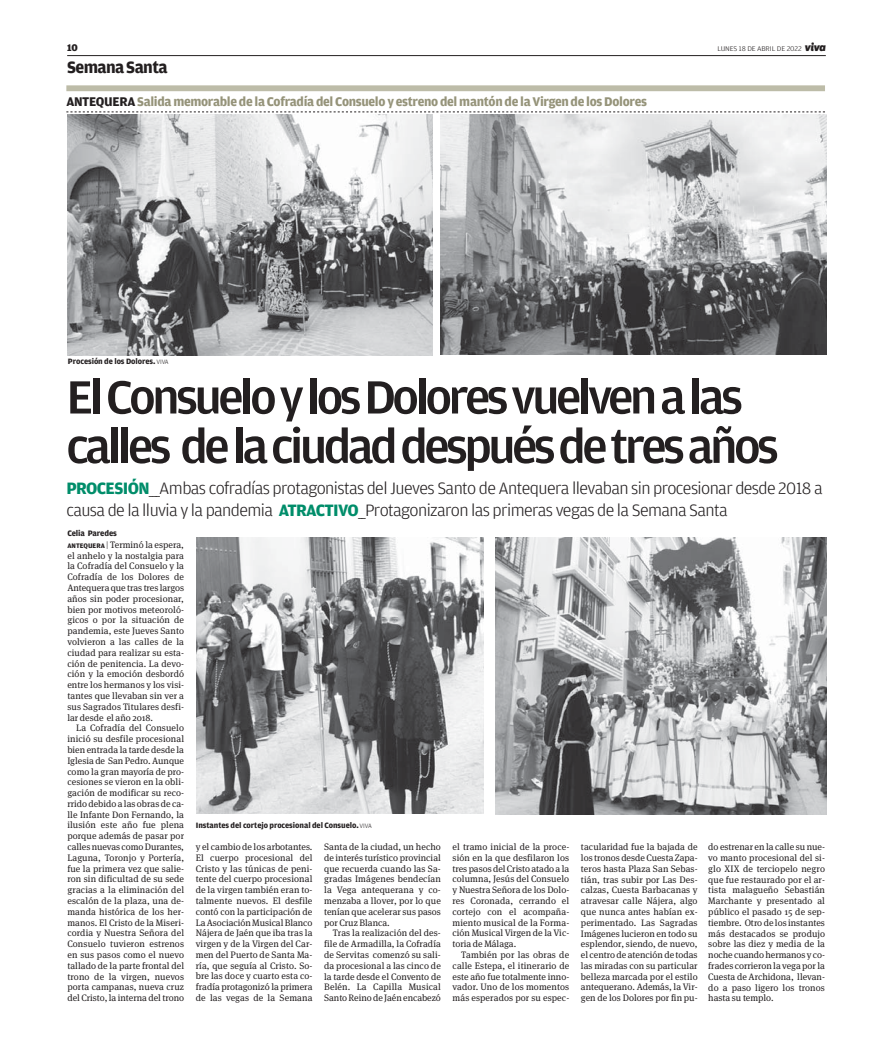
<style>
.page{position:relative;width:893px;height:1050px;background:#fff}
.page>*{position:absolute;margin:0;border:0;box-sizing:border-box;transform-origin:0 0}
.t1{font:500 49.35px/49.3px "Amplitude";letter-spacing:-.07em;color:#231f20;scale:1.05 1}
.t2{font:300 17.55px/21.5px "Amplitude";letter-spacing:-.035em;color:#231f20}
.t3{font:700 17.55px "Amplitude";letter-spacing:-.035em;color:#231f20}
.t4{font:700 13.35px "Amplitude";letter-spacing:-.025em;color:#959379}
.t5{font:900 10.35px "Amplitude";color:#231f20}
.t6{font:9.3px/10.8px "Meta Serif OT";color:#231f20;text-align:justify}
.t7{font:700 8.4px "Amplitude";letter-spacing:-.015em;color:#231f20}
.t8{font:700 8.25px "Amplitude";letter-spacing:-.005em;color:#231f20}
.t9{font:300 7.2px "Amplitude";letter-spacing:-.01em;color:#231f20;scale:1.1 1}
.s1{font-family:"Apex New";font-weight:800;font-style:italic;font-size:11.25px}
.s2{color:#231f20}
.s3{font-weight:300;font-size:6.75px}
.s4{font-weight:700;color:#008d6a}
.s5{font-family:"Amplitude";font-weight:700;font-size:7.05px}
.s6{font-family:"Amplitude";font-weight:300}
</style>
<div class="page">
<hr style="left:67px;top:55px;width:758px;height:1px;background:#231f20">
<div style="left:66px;top:85px;width:759px;height:6px;background:#bdbca8"></div>
<svg style="left:66px;top:112px;width:759px;height:1px"></svg>
<img style="left:441px;top:115px;width:385px;height:240px">
<img style="left:67px;top:115px;width:365px;height:240px">
<img style="left:196px;top:538px;width:287px;height:276px">
<img style="left:495px;top:538px;width:331px;height:276px">
<p class="t5" style="left:67px;top:42px;width:12px">10</p>
<p class="t9" style="left:717px;top:47px;width:100px">LUNES 18 DE ABRIL DE 2022 <span class="s1">viva</span></p>
<h2 class="t3" style="left:67px;top:61px;width:102px">Semana Santa</h2>
<h3 class="t4" style="left:66px;top:96px;width:582px"><span class="s2">ANTEQUERA</span> Salida memorable de la Cofradía del Consuelo y estreno del mantón de la Virgen de los Dolores</h3>
<p class="t8" style="left:68px;top:358px;width:102px">Procesión de los Dolores. <span class="s3">VIVA</span></p>
<h1 class="t1" style="left:66px;top:375px;width:680px">El Consuelo y los Dolores vuelven a las calles de la ciudad después de tres años</h1>
<h2 class="t2" style="left:66px;top:479px;width:757px"><span class="s4">PROCESIÓN</span>___Ambas cofradías protagonistas del Jueves Santo de Antequera llevaban sin procesionar desde 2018 a causa de la lluvia y la pandemia <span class="s4">ATRACTIVO</span>__Protagonizaron las primeras vegas de la Semana Santa</h2>
<p class="t7" style="left:67px;top:530px;width:51px">Celia Paredes</p>
<p class="t6" style="left:67px;top:540px;width:118px"><span class="s5">ANTEQUERA</span> <span class="s6">|</span> Terminó la espera, el anhelo y la nostalgia para la Cofradía del Consuelo y la Cofradía de los Dolores de Antequera que tras tres largos años sin poder procesionar, bien por motivos meteoroló&shy;gicos o por la situación de pandemia, este Jueves Santo volvieron a las calles de la ciudad para realizar su esta&shy;ción de penitencia. La devo&shy;ción y la emoción desbordó entre los hermanos y los visi&shy;tantes que llevaban sin ver a sus Sagrados Titulares desfi&shy;lar desde el año 2018.</p>
<p class="t6" style="left:67px;top:723px;width:118px;text-indent:9px">La Cofradía del Consuelo inició su desfile procesional bien entrada la tarde desde la Iglesia de San Pedro. Aunque como la gran mayoría de pro&shy;cesiones se vieron en la obli&shy;gación de modificar su reco&shy;rrido debido a las obras de ca&shy;lle Infante Don Fernando, la ilusión este año fue plena porque además de pasar por calles nuevas como Durantes, Laguna, Toronjo y Portería, fue la primera vez que salie&shy;ron sin dificultad de su sede gracias a la eliminación del escalón de la plaza, una de&shy;manda histórica de los her&shy;manos. El Cristo de la Miseri&shy;cordia y Nuestra Señora del Consuelo tuvieron estrenos en sus pasos como el nuevo tallado de la parte frontal del trono de la virgen, nuevos porta campanas, nueva cruz del Cristo, la interna del trono</p>
<p class="t8" style="left:196px;top:822px;width:178px">Instantes del cortejo procesional del Consuelo. <span class="s3">VIVA</span></p>
<p class="t6" style="left:196px;top:842px;width:118px">y el cambio de los arbotantes.<br>El cuerpo procesional del Cristo y las túnicas de peni&shy;tente del cuerpo procesional de la virgen también eran to&shy;talmente nuevos. El desfile contó con la participación de La Asociación Musical Blanco Nájera de Jaén que iba tras la virgen y de la Virgen del Car&shy;men del Puerto de Santa Ma&shy;ría, que seguía al Cristo. So&shy;bre las doce y cuarto esta co&shy;fradía protagonizó la primera de las vegas de la Semana</p>
<p class="t6" style="left:324px;top:842px;width:118px">Santa de la ciudad, un hecho de interés turístico provincial que recuerda cuando las Sa&shy;gradas Imágenes bendecían la Vega antequerana y co&shy;menzaba a llover, por lo que tenían que acelerar sus pasos por Cruz Blanca.</p>
<p class="t6" style="left:324px;top:928px;width:118px;text-indent:9px">Tras la realización del des&shy;file de Armadilla, la Cofradía de Servitas comenzó su sali&shy;da procesional a las cinco de la tarde desde el Convento de Belén. La Capilla Musical Santo Reino de Jaén encabezó</p>
<p class="t6" style="left:452px;top:842px;width:118px">el tramo inicial de la proce&shy;sión en la que desfilaron los tres pasos del Cristo atado a la columna, Jesús del Consuelo y Nuestra Señora de los Dolo&shy;res Coronada, cerrando el cortejo con el acompaña&shy;miento musical de la Forma&shy;ción Musical Virgen de la Vic&shy;toria de Málaga.</p>
<p class="t6" style="left:452px;top:950px;width:118px;text-indent:9px">También por las obras de calle Estepa, el itinerario de este año fue totalmente inno&shy;vador. Uno de los momentos más esperados por su espec-</p>
<p class="t6" style="left:581px;top:842px;width:118px">tacularidad fue la bajada de los tronos desde Cuesta Zapa&shy;teros hasta Plaza San Sebas&shy;tián, tras subir por Las Des&shy;calzas, Cuesta Barbacanas y atravesar calle Nájera, algo que nunca antes habían ex&shy;perimentado. Las Sagradas Imágenes lucieron en todo su esplendor, siendo, de nuevo, el centro de atención de todas las miradas con su particular belleza marcada por el estilo antequerano. Además, la Vir&shy;gen de los Dolores por fin pu-</p>
<p class="t6" style="left:708px;top:842px;width:118px">do estrenar en la calle su nue&shy;vo manto procesional del si&shy;glo XIX de terciopelo negro que fue restaurado por el ar&shy;tista malagueño Sebastián Marchante y presentado al público el pasado 15 de sep&shy;tiembre. Otro de los instantes más destacados se produjo sobre las diez y media de la noche cuando hermanos y co&shy;frades corrieron la vega por la Cuesta de Archidona, llevan&shy;do a paso ligero los tronos hasta su templo.</p>
</div>
